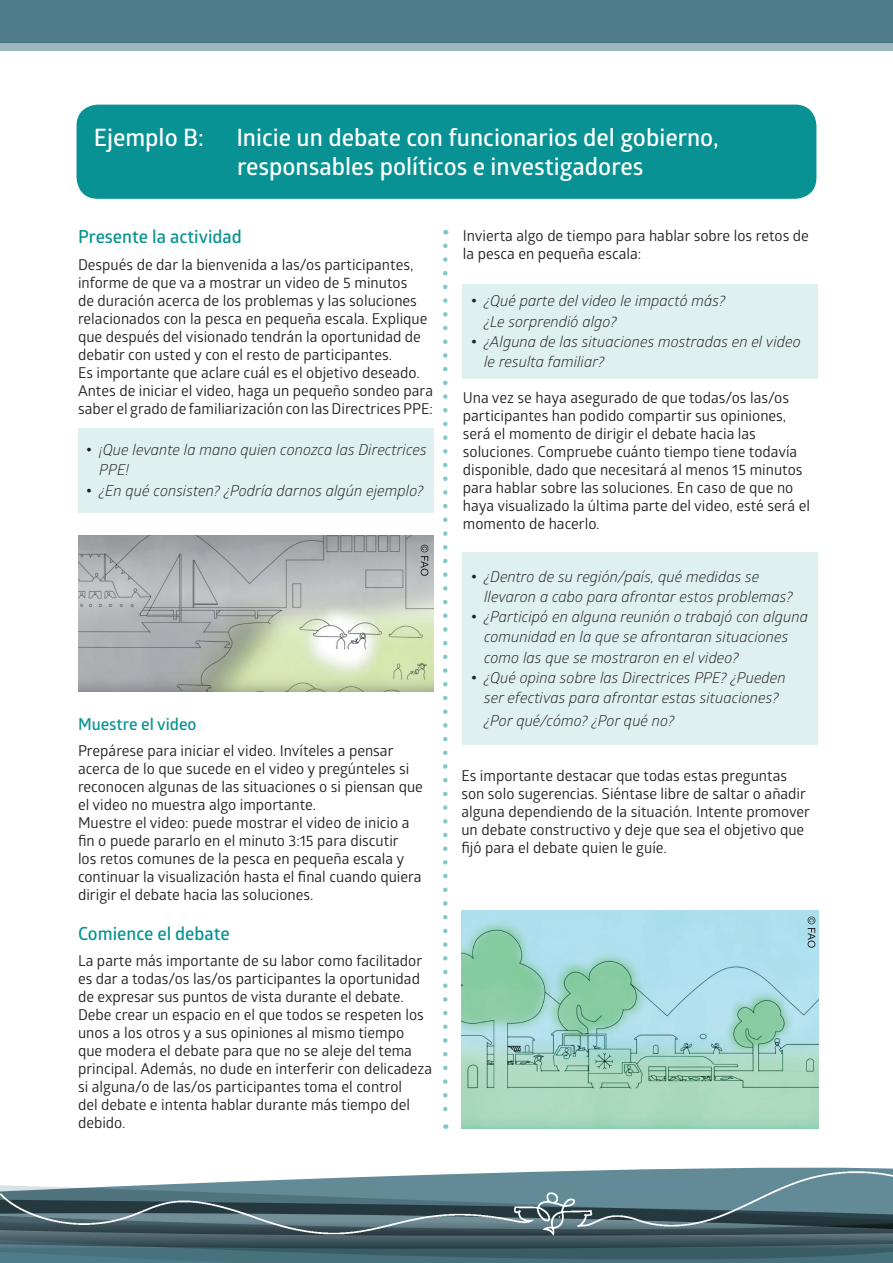
<style>
.page{position:relative;width:893px;height:1263px;background:#fff}
.page>*{position:absolute;margin:0;border:0;box-sizing:border-box;transform-origin:0 0}
.t1{font:600 24px/28.8px "Glober";color:#fff}
.t2{font:600 18px "Glober";color:#089293}
.t3{font:600 16.5px "Glober";color:#089293}
.t4{font:15px/18px "Glober";color:#231f20}
.t5{font:italic 15px/20.2px "Glober";color:#231f20}
.s1{font-family:"Arial";font-style:normal}
</style>
<div class="page">
<div style="left:463px;top:285px;width:355px;height:94px;background:#dff0f1"></div>
<div style="left:463px;top:552px;width:355px;height:193px;background:#dff0f1"></div>
<div style="left:78px;top:428px;width:355px;height:85px;background:#dff0f1"></div>
<div style="left:0;top:0;width:893px;height:43px;background:#4e7c8b"></div>
<div style="left:0;top:43px;width:893px;height:8px;background:#9db6be"></div>
<img style="left:78px;top:536px;width:355px;height:155px">
<svg style="left:443px;top:246px;width:5px;height:883px"></svg>
<div style="left:77px;top:105px;width:739px;height:94px;background:#089293;border-radius:21px"></div>
<img style="left:461px;top:910px;width:358px;height:218px">
<svg style="left:0;top:1243px;width:893px;height:20px;background:#3e626d"></svg>
<img style="left:0;top:1184px;width:1px;height:75px">
<img style="left:0;top:1168px;width:893px;height:75px">
<svg style="left:421px;top:545px;width:7px;height:31px"></svg>
<svg style="left:808px;top:916px;width:7px;height:32px"></svg>
<h1 class="t1" style="left:94px;top:122px;width:112px">Ejemplo B:</h1>
<h1 class="t1" style="left:236px;top:122px;width:484px">Inicie un debate con funcionarios del gobierno, responsables políticos e investigadores</h1>
<p class="t2" style="left:78px;top:224px;width:165px">Presente la actividad</p>
<p class="t4" style="left:78px;top:255px;width:357px">Después de dar la bienvenida a las/os participantes, informe de que va a mostrar un video de 5 minutos<br>de duración acerca de los problemas y las soluciones relacionados con la pesca en pequeña escala. Explique que después del visionado tendrán la oportunidad de debatir con usted y con el resto de participantes.<br>Es importante que aclare cuál es el objetivo deseado.<br>Antes de iniciar el video, haga un pequeño sondeo para saber el grado de familiarización con las Directrices PPE:</p>
<p class="t5" style="left:99px;top:439px;width:329px;text-indent:-13px"><span class="s1">•</span> ¡Que levante la mano quien conozca las Directrices<br>PPE!</p>
<p class="t5" style="left:87px;top:479px;width:338px"><span class="s1">•</span> ¿En qué consisten? ¿Podría darnos algún ejemplo?</p>
<p class="t3" style="left:78px;top:712px;width:120px">Muestre el video</p>
<p class="t4" style="left:78px;top:741px;width:346px">Prepárese para iniciar el video. Invíteles a pensar acerca de lo que sucede en el video y pregúnteles si reconocen algunas de las situaciones o si piensan que el video no muestra algo importante.<br>Muestre el video: puede mostrar el video de inicio a fin o puede pararlo en el minuto 3:15 para discutir<br>los retos comunes de la pesca en pequeña escala y continuar la visualización hasta el final cuando quiera dirigir el debate hacia las soluciones.</p>
<p class="t2" style="left:78px;top:921px;width:153px">Comience el debate</p>
<p class="t4" style="left:78px;top:951px;width:356px">La parte más importante de su labor como facilitador es dar a todas/os las/os participantes la oportunidad de expresar sus puntos de vista durante el debate.<br>Debe crear un espacio en el que todos se respeten los unos a los otros y a sus opiniones al mismo tiempo<br>que modera el debate para que no se aleje del tema principal. Además, no dude en interferir con delicadeza si alguna/o de las/os participantes toma el control<br>del debate e intenta hablar durante más tiempo del debido.</p>
<p class="t4" style="left:463px;top:226px;width:347px">Invierta algo de tiempo para hablar sobre los retos de la pesca en pequeña escala:</p>
<p class="t5" style="left:484px;top:290px;width:243px;text-indent:-13px"><span class="s1">•</span> ¿Qué parte del video le impactó más? ¿Le sorprendió algo?</p>
<p class="t5" style="left:484px;top:331px;width:318px;text-indent:-13px"><span class="s1">•</span> ¿Alguna de las situaciones mostradas en el video le resulta familiar?</p>
<p class="t4" style="left:463px;top:388px;width:349px">Una vez se haya asegurado de que todas/os las/os participantes han podido compartir sus opiniones, será el momento de dirigir el debate hacia las soluciones. Compruebe cuánto tiempo tiene todavía disponible, dado que necesitará al menos 15 minutos para hablar sobre las soluciones. En caso de que no haya visualizado la última parte del video, esté será el momento de hacerlo.</p>
<p class="t5" style="left:484px;top:565px;width:310px;text-indent:-13px"><span class="s1">•</span> ¿Dentro de su región/país, qué medidas se llevaron a cabo para afrontar estos problemas?</p>
<p class="t5" style="left:484px;top:606px;width:325px;text-indent:-13px"><span class="s1">•</span> ¿Participó en alguna reunión o trabajó con alguna comunidad en la que se afrontaran situaciones como las que se mostraron en el video?</p>
<p class="t5" style="left:471px;top:667px;width:316px;text-align:center"><span class="s1">•</span> ¿Qué opina sobre las Directrices PPE? ¿Pueden ser efectivas para afrontar estas situaciones?</p>
<p class="t5" style="left:484px;top:709px;width:192px">¿Por qué/cómo? ¿Por qué no?</p>
<p class="t4" style="left:461px;top:766px;width:350px">Es importante destacar que todas estas preguntas son solo sugerencias. Siéntase libre de saltar o añadir alguna dependiendo de la situación. Intente promover un debate constructivo y deje que sea el objetivo que fijó para el debate quien le guíe.</p>
</div>
